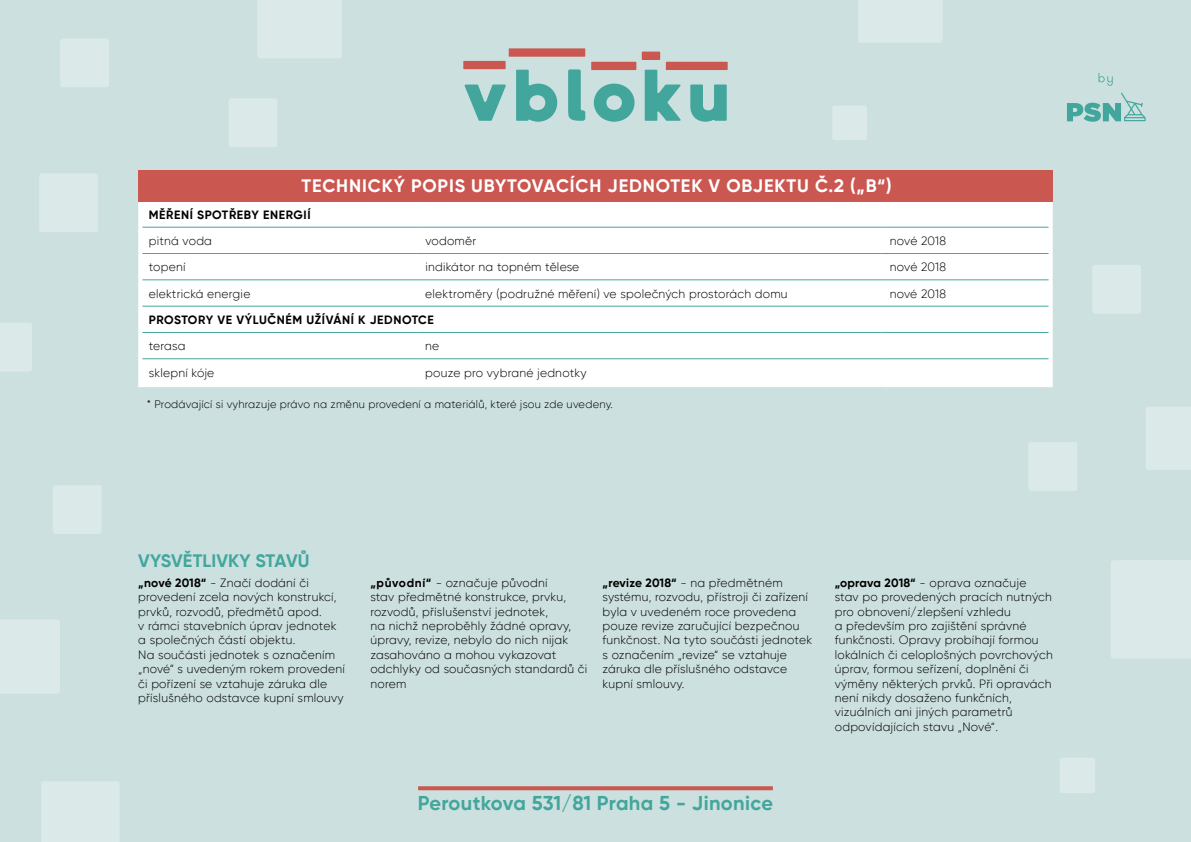
<style>
.page{position:relative;width:1191px;height:842px;background:#cce1df}
.page>*{position:absolute;margin:0;border:0;box-sizing:border-box;transform-origin:0 0}
.t1{font:700 20px "Gilroy";letter-spacing:.02em;color:#43a69d}
.t2{font:700 18px "Gilroy";letter-spacing:.05em;color:#fff}
.t3{font:700 18px "Gilroy";color:#43a69d}
.t4{font:300 12px/14.4px "Gilroy";letter-spacing:.02em;color:#000}
.t5{font:700 12px "Gilroy";letter-spacing:.05em;color:#000}
.t6{font:300 11px "Gilroy";letter-spacing:.02em;color:#000}
.s1{font-weight:700}
</style>
<div class="page">
<div style="left:60px;top:39px;width:49px;height:48px;background:#dbe9e8;border-radius:3px"></div>
<div style="left:39px;top:173px;width:59px;height:59px;background:#dbe9e8;border-radius:3px"></div>
<div style="left:228px;top:98px;width:49px;height:49px;background:#dbe9e8;border-radius:3px"></div>
<div style="left:832px;top:105px;width:35px;height:35px;background:#dbe9e8;border-radius:3px"></div>
<div style="left:258px;top:0;width:84px;height:58px;background:#dbe9e8"></div>
<div style="left:858px;top:0;width:84px;height:43px;background:#dbe9e8"></div>
<div style="left:0;top:323px;width:32px;height:48px;background:#dbe9e8"></div>
<div style="left:53px;top:485px;width:49px;height:49px;background:#dbe9e8;border-radius:3px"></div>
<div style="left:0;top:620px;width:60px;height:73px;background:#dbe9e8"></div>
<div style="left:41px;top:781px;width:78px;height:61px;background:#dbe9e8"></div>
<div style="left:1092px;top:265px;width:49px;height:49px;background:#dbe9e8;border-radius:3px"></div>
<div style="left:1146px;top:407px;width:45px;height:63px;background:#dbe9e8"></div>
<div style="left:1028px;top:442px;width:49px;height:49px;background:#dbe9e8;border-radius:3px"></div>
<div style="left:1059px;top:758px;width:36px;height:35px;background:#dbe9e8;border-radius:3px"></div>
<div style="left:1111px;top:560px;width:80px;height:98px;background:#dbe9e8"></div>
<svg style="left:1067px;top:93px;width:78px;height:29px"></svg>
<svg style="left:1098px;top:73px;width:14px;height:13px"></svg>
<svg style="left:594px;top:84px;width:40px;height:38px"></svg>
<svg style="left:591px;top:62px;width:45px;height:8px"></svg>
<svg style="left:463px;top:48px;width:122px;height:74px"></svg>
<svg style="left:642px;top:52px;width:85px;height:70px"></svg>
<svg style="left:418px;top:786px;width:355px;height:4px"></svg>
<div style="left:142px;top:202px;width:906px;height:181px;background:#fff"></div>
<hr style="left:142px;top:227px;width:275px;height:1px;background:#43a69d">
<hr style="left:417px;top:227px;width:464px;height:1px;background:#43a69d">
<hr style="left:881px;top:227px;width:167px;height:1px;background:#43a69d">
<hr style="left:142px;top:253px;width:275px;height:1px;background:#43a69d">
<hr style="left:417px;top:253px;width:464px;height:1px;background:#43a69d">
<hr style="left:881px;top:253px;width:167px;height:1px;background:#43a69d">
<hr style="left:142px;top:279px;width:275px;height:1px;background:#43a69d">
<hr style="left:417px;top:279px;width:464px;height:1px;background:#43a69d">
<hr style="left:881px;top:279px;width:167px;height:1px;background:#43a69d">
<hr style="left:142px;top:306px;width:275px;height:1px;background:#43a69d">
<hr style="left:417px;top:306px;width:464px;height:1px;background:#43a69d">
<hr style="left:881px;top:306px;width:167px;height:1px;background:#43a69d">
<hr style="left:142px;top:332px;width:275px;height:1px;background:#43a69d">
<hr style="left:417px;top:332px;width:464px;height:1px;background:#43a69d">
<hr style="left:881px;top:332px;width:167px;height:1px;background:#43a69d">
<hr style="left:142px;top:358px;width:275px;height:1px;background:#43a69d">
<hr style="left:417px;top:358px;width:464px;height:1px;background:#43a69d">
<hr style="left:881px;top:358px;width:167px;height:1px;background:#43a69d">
<hr style="left:138px;top:383px;width:279px;height:4px;background:#fff">
<hr style="left:417px;top:383px;width:464px;height:4px;background:#fff">
<hr style="left:881px;top:383px;width:171px;height:4px;background:#fff">
<svg style="left:138px;top:202px;width:4px;height:25px"></svg>
<hr style="left:1048px;top:201px;width:4px;height:26px;background:#fff">
<svg style="left:138px;top:227px;width:4px;height:26px"></svg>
<hr style="left:1048px;top:227px;width:4px;height:26px;background:#fff">
<svg style="left:138px;top:253px;width:4px;height:27px"></svg>
<hr style="left:1048px;top:253px;width:4px;height:27px;background:#fff">
<svg style="left:138px;top:280px;width:4px;height:26px"></svg>
<hr style="left:1048px;top:280px;width:4px;height:26px;background:#fff">
<svg style="left:138px;top:306px;width:4px;height:26px"></svg>
<hr style="left:1048px;top:306px;width:4px;height:26px;background:#fff">
<svg style="left:138px;top:332px;width:4px;height:27px"></svg>
<hr style="left:1048px;top:332px;width:4px;height:27px;background:#fff">
<svg style="left:138px;top:359px;width:4px;height:24px"></svg>
<hr style="left:1048px;top:359px;width:4px;height:24px;background:#fff">
<hr style="left:138px;top:201px;width:279px;height:1px;background:#fff">
<hr style="left:417px;top:201px;width:464px;height:1px;background:#fff">
<hr style="left:881px;top:201px;width:171px;height:1px;background:#fff">
<div style="left:138px;top:170px;width:914px;height:31px;background:#ca5750"></div>
<h2 class="t2" style="left:301px;top:174px;width:591px">TECHNICKÝ POPIS UBYTOVACÍCH JEDNOTEK V OBJEKTU č.2 („B“)</h2>
<p class="t5" style="left:149px;top:207px;width:163px">MĚŘENÍ SPOTŘEBY ENERGIÍ</p>
<p class="t4" style="left:149px;top:233px;width:65px">pitná voda</p>
<p class="t4" style="left:425px;top:233px;width:52px">vodoměr</p>
<p class="t4" style="left:890px;top:233px;width:58px">nové 2018</p>
<p class="t4" style="left:149px;top:260px;width:38px">topení</p>
<p class="t4" style="left:425px;top:260px;width:155px">indikátor na topném tělese</p>
<p class="t4" style="left:890px;top:260px;width:58px">nové 2018</p>
<p class="t4" style="left:149px;top:286px;width:103px">elektrická energie</p>
<p class="t4" style="left:425px;top:286px;width:364px">elektroměry (podružné měření) ve společných prostorách domu</p>
<p class="t4" style="left:890px;top:286px;width:58px">nové 2018</p>
<p class="t5" style="left:149px;top:312px;width:287px">PROSTORY VE VÝLUČNÉM UŽÍVÁNÍ K JEDNOTCE</p>
<p class="t4" style="left:149px;top:339px;width:38px">terasa</p>
<p class="t4" style="left:425px;top:339px;width:16px">ne</p>
<p class="t4" style="left:149px;top:365px;width:67px">sklepní kóje</p>
<p class="t4" style="left:425px;top:365px;width:163px">pouze pro vybrané jednotky</p>
<p class="t6" style="left:147px;top:397px;width:467px">* Prodávající si vyhrazuje právo na změnu provedení a materiálů, které jsou zde uvedeny.</p>
<h2 class="t3" style="left:138px;top:549px;width:23px">Vysvětlivky</h2>
<h2 class="t3" style="left:255px;top:549px;width:12px">stavů</h2>
<p class="t4" style="left:138px;top:575px;width:208px"><span class="s1">„nové 2018“</span> - Značí dodání či provedení zcela nových konstrukcí, prvků, rozvodů, předmětů apod.<br>v rámci stavebních úprav jednotek a společných částí objektu.<br>Na součásti jednotek s označením „nové“ s uvedeným rokem provedení či pořízení se vztahuje záruka dle příslušného odstavce kupní smlouvy</p>
<p class="t4" style="left:370px;top:575px;width:218px"><span class="s1">„původní“</span> - označuje původní<br>stav předmětné konstrukce, prvku, rozvodů, příslušenství jednotek,<br>na nichž neproběhly žádné opravy, úpravy, revize, nebylo do nich nijak zasahováno a mohou vykazovat odchlyky od současných standardů či norem</p>
<p class="t4" style="left:602px;top:575px;width:211px"><span class="s1">„revize 2018“</span> - na předmětném systému, rozvodu, přístroji či zařízení byla v uvedeném roce provedena pouze revize zaručující bezpečnou funkčnost. Na tyto součásti jednotek s označením „revize“ se vztahuje záruka dle příslušného odstavce kupní smlouvy.</p>
<p class="t4" style="left:834px;top:575px;width:219px"><span class="s1">„oprava 2018“</span> - oprava označuje stav po provedených pracích nutných pro obnovení/zlepšení vzhledu<br>a především pro zajištění správné funkčnosti. Opravy probíhají formou lokálních či celoplošných povrchových úprav, formou seřízení, doplnění či výměny některých prvků. Při opravách není nikdy dosaženo funkčních, vizuálních ani jiných parametrů odpovídajících stavu „Nové“.</p>
<h1 class="t1" style="left:418px;top:791px;width:357px">Peroutkova 531/81 Praha 5 - Jinonice</h1>
</div>
